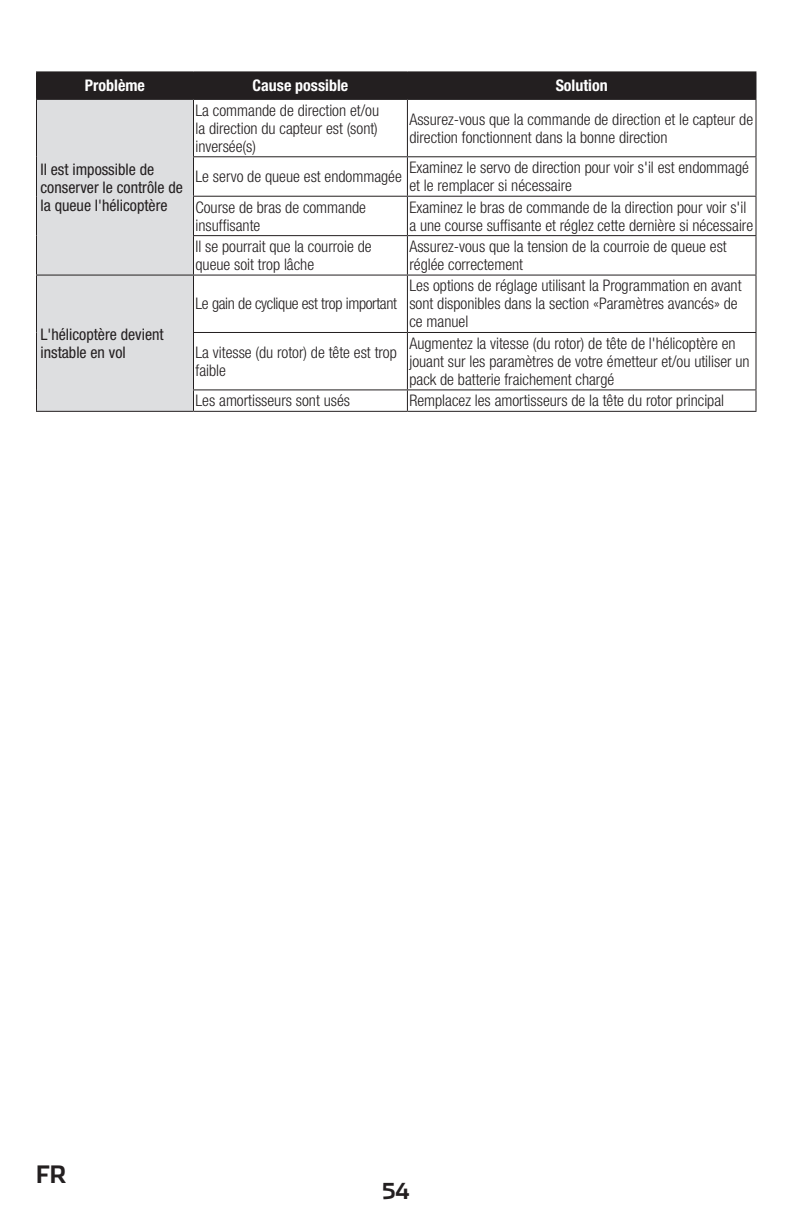
<style>
.page{position:relative;width:792px;height:1224px;background:#fff}
.page>*{position:absolute;margin:0;border:0;box-sizing:border-box;transform-origin:0 0}
.t1{font:700 24px "Stainless";color:#231f20}
.t2{font:700 22px "Stainless";color:#231f20}
.t3{font:300 condensed 16px/18px "Helvetica Neue LT Std";color:#231f20}
.t4{font:condensed 16px/18px "Helvetica Neue LT Std";color:#231f20}
.t5{font:300 condensed 16px "Helvetica Neue LT Std";letter-spacing:-.02em;color:#231f20}
.t6{font:700 condensed 16px "Helvetica Neue LT Std";color:#fff}
</style>
<div class="page">
<div style="left:37px;top:100px;width:156px;height:311px;background:#dddee0"></div>
<hr style="left:36px;top:71px;width:158px;height:1px;background:#231f20">
<hr style="left:194px;top:71px;width:213px;height:1px;background:#231f20">
<hr style="left:407px;top:71px;width:349px;height:1px;background:#231f20">
<div style="left:36px;top:72px;width:721px;height:27px;background:#231f20"></div>
<hr style="left:36px;top:99px;width:158px;height:1px;background:#231f20">
<hr style="left:36px;top:100px;width:1px;height:57px;background:#231f20">
<hr style="left:194px;top:99px;width:213px;height:1px;background:#231f20">
<hr style="left:193px;top:100px;width:1px;height:56px;background:#231f20">
<hr style="left:407px;top:99px;width:349px;height:1px;background:#231f20">
<hr style="left:407px;top:100px;width:1px;height:56px;background:#231f20">
<hr style="left:756px;top:100px;width:1px;height:56px;background:#231f20">
<hr style="left:36px;top:157px;width:1px;height:39px;background:#231f20">
<hr style="left:193px;top:156px;width:214px;height:1px;background:#231f20">
<hr style="left:193px;top:157px;width:1px;height:39px;background:#231f20">
<hr style="left:407px;top:156px;width:349px;height:1px;background:#231f20">
<hr style="left:407px;top:157px;width:1px;height:39px;background:#231f20">
<hr style="left:756px;top:157px;width:1px;height:39px;background:#231f20">
<hr style="left:36px;top:196px;width:1px;height:40px;background:#231f20">
<hr style="left:193px;top:196px;width:214px;height:1px;background:#231f20">
<hr style="left:193px;top:197px;width:1px;height:38px;background:#231f20">
<hr style="left:407px;top:196px;width:349px;height:1px;background:#231f20">
<hr style="left:407px;top:197px;width:1px;height:38px;background:#231f20">
<hr style="left:756px;top:197px;width:1px;height:38px;background:#231f20">
<hr style="left:36px;top:236px;width:1px;height:39px;background:#231f20">
<hr style="left:193px;top:235px;width:214px;height:1px;background:#231f20">
<hr style="left:193px;top:236px;width:1px;height:39px;background:#231f20">
<hr style="left:407px;top:235px;width:349px;height:1px;background:#231f20">
<hr style="left:407px;top:236px;width:1px;height:39px;background:#231f20">
<hr style="left:756px;top:236px;width:1px;height:39px;background:#231f20">
<hr style="left:36px;top:275px;width:158px;height:1px;background:#231f20">
<hr style="left:36px;top:276px;width:1px;height:56px;background:#231f20">
<hr style="left:194px;top:275px;width:213px;height:1px;background:#231f20">
<hr style="left:193px;top:276px;width:1px;height:56px;background:#231f20">
<hr style="left:407px;top:275px;width:349px;height:1px;background:#231f20">
<hr style="left:407px;top:276px;width:1px;height:56px;background:#231f20">
<hr style="left:756px;top:276px;width:1px;height:56px;background:#231f20">
<hr style="left:36px;top:332px;width:1px;height:58px;background:#231f20">
<hr style="left:193px;top:332px;width:214px;height:1px;background:#231f20">
<hr style="left:193px;top:333px;width:1px;height:56px;background:#231f20">
<hr style="left:407px;top:332px;width:349px;height:1px;background:#231f20">
<hr style="left:407px;top:333px;width:1px;height:56px;background:#231f20">
<hr style="left:756px;top:333px;width:1px;height:56px;background:#231f20">
<svg style="left:36px;top:390px;width:1px;height:21px"></svg>
<hr style="left:193px;top:389px;width:214px;height:1px;background:#231f20">
<svg style="left:193px;top:390px;width:1px;height:21px"></svg>
<hr style="left:407px;top:389px;width:349px;height:1px;background:#231f20">
<svg style="left:407px;top:390px;width:1px;height:21px"></svg>
<svg style="left:756px;top:390px;width:1px;height:21px"></svg>
<hr style="left:36px;top:411px;width:158px;height:1px;background:#231f20">
<hr style="left:194px;top:411px;width:213px;height:1px;background:#231f20">
<hr style="left:407px;top:411px;width:349px;height:1px;background:#231f20">
<p class="t6" style="left:85px;top:76px;width:62px">Problème</p>
<p class="t6" style="left:253px;top:76px;width:97px">Cause possible</p>
<p class="t6" style="left:556px;top:76px;width:54px">Solution</p>
<p class="t4" style="left:40px;top:160px;width:144px">Il est impossible de conserver le contrôle de la queue l'hélicoptère</p>
<p class="t4" style="left:40px;top:325px;width:125px">L'hélicoptère devient instable en vol</p>
<p class="t3" style="left:196px;top:101px;width:185px;text-align:justify">La commande de direction et/ou la direction du capteur est (sont) inversée(s)</p>
<p class="t3" style="left:409px;top:110px;width:345px">Assurez-vous que la commande de direction et le capteur de direction fonctionnent dans la bonne direction</p>
<p class="t3" style="left:196px;top:167px;width:208px">Le servo de queue est endommagée</p>
<p class="t3" style="left:409px;top:158px;width:341px">Examinez le servo de direction pour voir s'il est endommagé et le remplacer si nécessaire</p>
<p class="t3" style="left:196px;top:198px;width:172px">Course de bras de commande insuffisante</p>
<p class="t3" style="left:409px;top:198px;width:345px">Examinez le bras de commande de la direction pour voir s'il a une course suffisante et réglez cette dernière si nécessaire</p>
<p class="t3" style="left:196px;top:237px;width:178px">Il se pourrait que la courroie de queue soit trop lâche</p>
<p class="t3" style="left:409px;top:237px;width:319px">Assurez-vous que la tension de la courroie de queue est réglée correctement</p>
<p class="t5" style="left:196px;top:295px;width:203px">Le gain de cyclique est trop important</p>
<p class="t3" style="left:409px;top:277px;width:334px">Les options de réglage utilisant la Programmation en avant sont disponibles dans la section «Paramètres avancés» de ce manuel</p>
<p class="t3" style="left:196px;top:343px;width:203px">La vitesse (du rotor) de tête est trop faible</p>
<p class="t3" style="left:409px;top:334px;width:342px">Augmentez la vitesse (du rotor) de tête de l'hélicoptère en jouant sur les paramètres de votre émetteur et/ou utiliser un pack de batterie fraichement chargé</p>
<p class="t3" style="left:196px;top:392px;width:156px">Les amortisseurs sont usés</p>
<p class="t3" style="left:409px;top:392px;width:316px">Remplacez les amortisseurs de la tête du rotor principal</p>
<h1 class="t1" style="left:36px;top:1160px;width:32px">FR</h1>
<h2 class="t2" style="left:382px;top:1177px;width:29px">54</h2>
</div>
